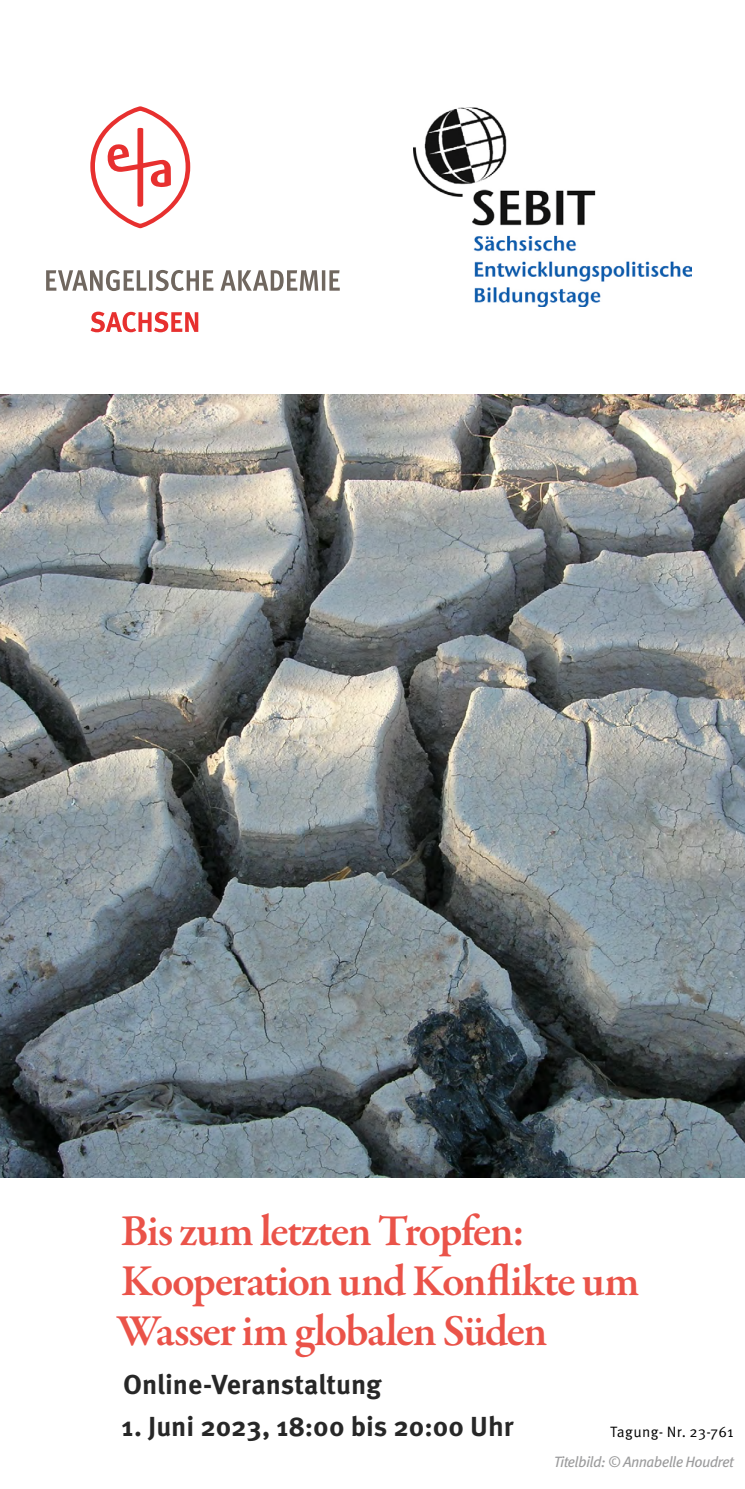
<style>
.page{position:relative;width:745px;height:1489px;background:#fff}
.page>*{position:absolute;margin:0;border:0;box-sizing:border-box;transform-origin:0 0}
.t1{font:600 45px/50px "Garamond Premr Pro";letter-spacing:-.035em;color:#e73429}
.t2{font:700 27.5px "Meta OT";letter-spacing:-.005em;color:#000}
.t3{font:italic 15px "Meta OT";letter-spacing:-.04em;color:#9c9c9d}
.t4{font:15px "Meta OT";letter-spacing:.02em;color:#000}
</style>
<div class="page">
<svg style="left:46px;top:270px;width:293px;height:21px"></svg>
<svg style="left:90px;top:106px;width:100px;height:122px"></svg>
<svg style="left:91px;top:311px;width:107px;height:21px"></svg>
<img style="left:413px;top:107px;width:278px;height:199px">
<img style="left:0;top:394px;width:744px;height:782px">
<p class="t1" style="left:116px;top:1206px;width:524px">Bis zum letzten Tropfen:<br>Kooperation und Konflikte um<br>Wasser im globalen Süden</p>
<p class="t2" style="left:123px;top:1367px;width:260px">Online-Veranstaltung</p>
<p class="t2" style="left:122px;top:1409px;width:393px">1. Juni 2023, 18:00 bis 20:00 Uhr</p>
<p class="t4" style="left:609px;top:1422px;width:125px">Tagung- Nr. 23-761</p>
<p class="t3" style="left:553px;top:1452px;width:181px">Titelbild: © Annabelle Houdret</p>
</div>
